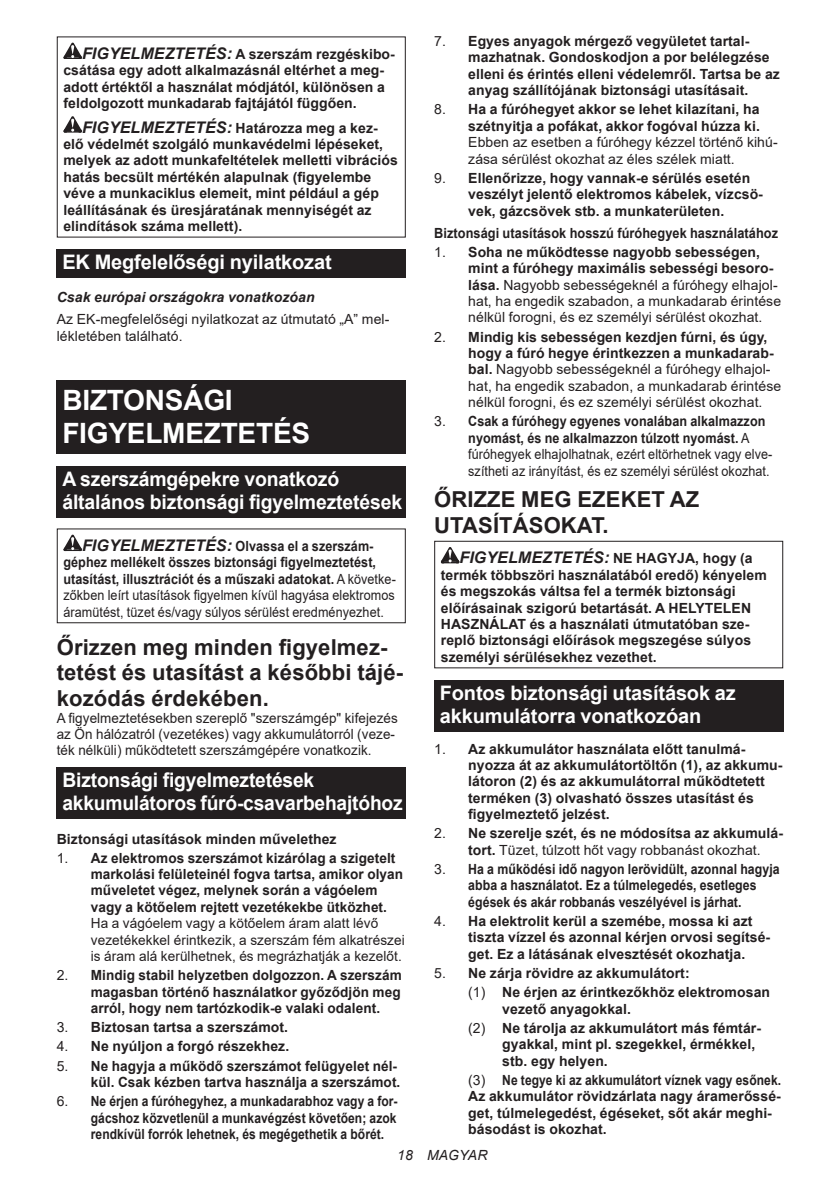
<style>
.page{position:relative;width:840px;height:1191px;background:#fff}
.page>*{position:absolute;margin:0;border:0;box-sizing:border-box;transform-origin:0 0}
.t1{font:700 28px/32.8px "Arial";letter-spacing:-.01em;color:#fff}
.t2{font:700 22px/25.8px "Arial";letter-spacing:.005em;color:#231f20}
.t3{font:700 20px/23.4px "Arial";letter-spacing:-.01em;color:#fff}
.t4{font:700 20px/23.4px "Arial";letter-spacing:-.01em;color:#fff;scale:.96 1}
.t5{font:italic 700 16px "Arial";letter-spacing:.005em;color:#231f20}
.t6{font:700 14px/16.4px "Arial";letter-spacing:.005em;color:#231f20}
.t7{font:14px/16.4px "Arial";letter-spacing:.005em;color:#231f20}
.t8{font:700 14px/16.4px "Arial";letter-spacing:.005em;color:#231f20;text-align:justify;scale:.86 1}
.t9{font:14px/16.4px "Arial";letter-spacing:.005em;color:#231f20;scale:.9 1}
.t10{font:14px/16.4px "Arial";letter-spacing:.005em;color:#231f20;scale:.96 1}
.t11{font:700 14px/16.4px "Arial";letter-spacing:.005em;color:#231f20;scale:.88 1}
.t12{font:700 14px "Arial";letter-spacing:.005em;color:#231f20;scale:.91 1}
.t13{font:italic 700 14px "Arial";letter-spacing:.005em;color:#231f20}
.t14{font:italic 14px "Arial";letter-spacing:.005em;color:#231f20}
.s1{font-style:italic;font-size:16px}
.s2{font-weight:700;font-style:italic;font-size:16px}
.s3{font-weight:700}
.s4{font-weight:400}
.s5{font-style:normal;font-size:14px}
</style>
<div class="page">
<svg style="left:63px;top:43px;width:19px;height:16px"></svg>
<svg style="left:63px;top:116px;width:19px;height:17px"></svg>
<div style="left:57px;top:249px;width:348px;height:28px;background:#231f20"></div>
<div style="left:57px;top:380px;width:348px;height:74px;background:#231f20"></div>
<div style="left:57px;top:465px;width:348px;height:52px;background:#231f20"></div>
<svg style="left:63px;top:534px;width:19px;height:17px"></svg>
<div style="left:57px;top:528px;width:348px;height:95px;border:1px solid #231f20"></div>
<div style="left:57px;top:766px;width:348px;height:52px;background:#231f20"></div>
<svg style="left:440px;top:547px;width:19px;height:16px"></svg>
<div style="left:434px;top:541px;width:348px;height:127px;border:1px solid #231f20"></div>
<div style="left:434px;top:679px;width:348px;height:52px;background:#231f20"></div>
<p class="t6" style="left:63px;top:46px;width:333px;text-indent:19px"><span class="s1">FIGYELMEZTETÉS:</span> A szerszám rezgéskibo&shy;csátása egy adott alkalmazásnál eltérhet a meg&shy;adott értéktől a használat módjától, különösen a feldolgozott munkadarab fajtájától függően.</p>
<p class="t6" style="left:63px;top:120px;width:336px;text-indent:19px"><span class="s1">FIGYELMEZTETÉS:</span> Határozza meg a kez&shy;elő védelmét szolgáló munkavédelmi lépéseket, melyek az adott munkafeltételek melletti vibrációs hatás becsült mértékén alapulnak (figyelembe véve a munkaciklus elemeit, mint például a gép leállításának és üresjáratának mennyiségét az elindítások száma mellett).</p>
<h3 class="t3" style="left:62px;top:250px;width:270px">EK Megfelelőségi nyilatkozat</h3>
<p class="t13" style="left:57px;top:288px;width:259px">Csak európai országokra vonatkozóan</p>
<p class="t7" style="left:57px;top:311px;width:334px">Az EK-megfelelőségi nyilatkozat az útmutató „A” mel&shy;lékletében található.</p>
<h1 class="t1" style="left:62px;top:384px;width:249px">BIZTONSÁGI<br>FIGYELMEZTETÉS</h1>
<h3 class="t3" style="left:62px;top:467px;width:341px">A szerszámgépekre vonatkozó általános biztonsági figyelmeztetések</h3>
<p class="t9" style="left:63px;top:538px;width:370px;text-indent:19px"><span class="s2">FIGYELMEZTETÉS:</span> <span class="s3">Olvassa el a szerszám&shy;géphez mellékelt összes biztonsági figyelmeztetést, utasítást, illusztrációt és a műszaki adatokat.</span> A követke&shy;zőkben leírt utasítások figyelmen kívül hagyása elektromos áramütést, tüzet és/vagy súlyos sérülést eredményezhet.</p>
<h2 class="t2" style="left:57px;top:634px;width:347px">Őrizzen meg minden figyelmez&shy;tetést és utasítást a későbbi tájé&shy;kozódás érdekében.</h2>
<p class="t10" style="left:57px;top:709px;width:356px">A figyelmeztetésekben szereplő "szerszámgép" kifejezés az Ön hálózatról (vezetékes) vagy akkumulátorról (veze&shy;ték nélküli) működtetett szerszámgépére vonatkozik.</p>
<h3 class="t4" style="left:62px;top:768px;width:356px">Biztonsági figyelmeztetések akkumulátoros fúró-csavarbehajtóhoz</h3>
<p class="t6" style="left:57px;top:830px;width:281px">Biztonsági utasítások minden művelethez</p>
<p class="t6" style="left:91px;top:849px;width:314px;text-indent:-34px"><span class="s4">1.</span> Az elektromos szerszámot kizárólag a szigetelt markolási felületeinél fogva tartsa, amikor olyan műveletet végez, melynek során a vágóelem vagy a kötőelem rejtett vezetékekbe ütközhet.</p>
<p class="t7" style="left:91px;top:915px;width:315px">Ha a vágóelem vagy a kötőelem áram alatt lévő vezetékekkel érintkezik, a szerszám fém alkatrészei is áram alá kerülhetnek, és megrázhatják a kezelőt.</p>
<p class="t6" style="left:91px;top:967px;width:312px;text-align:justify;text-indent:-34px"><span class="s4">2.</span> Mindig stabil helyzetben dolgozzon. A szerszám magasban történő használatkor győződjön meg arról, hogy nem tartózkodik-e valaki odalent.</p>
<p class="t6" style="left:57px;top:1019px;width:233px"><span class="s4">3.</span> Biztosan tartsa a szerszámot.</p>
<p class="t6" style="left:57px;top:1038px;width:234px"><span class="s4">4.</span> Ne nyúljon a forgó részekhez.</p>
<p class="t6" style="left:57px;top:1057px;width:345px;text-align:right"><span class="s4">5.</span> Ne hagyja a működő szerszámot felügyelet nél&shy;kül. Csak kézben tartva használja a szerszámot.</p>
<p class="t8" style="left:91px;top:1093px;width:358px;text-indent:-34px"><span class="s4">6.</span> Ne érjen a fúróhegyhez, a munkadarabhoz vagy a for&shy;gácshoz közvetlenül a munkavégzést követően; azok rendkívül forrók lehetnek, és megégethetik a bőrét.</p>
<p class="t6" style="left:468px;top:33px;width:313px;text-indent:-34px"><span class="s4">7.</span> Egyes anyagok mérgező vegyületet tartal&shy;mazhatnak. Gondoskodjon a por belélegzése elleni és érintés elleni védelemről. Tartsa be az anyag szállítójának biztonsági utasításait.</p>
<p class="t6" style="left:434px;top:101px;width:327px;text-align:right"><span class="s4">8.</span> Ha a fúróhegyet akkor se lehet kilazítani, ha szétnyitja a pofákat, akkor fogóval húzza ki.</p>
<p class="t7" style="left:468px;top:134px;width:311px">Ebben az esetben a fúróhegy kézzel történő kihú&shy;zása sérülést okozhat az éles szélek miatt.</p>
<p class="t6" style="left:468px;top:170px;width:296px;text-indent:-34px"><span class="s4">9.</span> Ellenőrizze, hogy vannak-e sérülés esetén veszélyt jelentő elektromos kábelek, vízcsö&shy;vek, gázcsövek stb. a munkaterületen.</p>
<p class="t12" style="left:434px;top:223px;width:379px">Biztonsági utasítások hosszú fúróhegyek használatához</p>
<p class="t7" style="left:468px;top:244px;width:314px;text-indent:-34px">1. <span class="s3">Soha ne működtesse nagyobb sebességen, mint a fúróhegy maximális sebességi besoro&shy;lása.</span> Nagyobb sebességeknél a fúróhegy elhajol&shy;hat, ha engedik szabadon, a munkadarab érintése nélkül forogni, és ez személyi sérülést okozhat.</p>
<p class="t7" style="left:468px;top:328px;width:314px;text-indent:-34px">2. <span class="s3">Mindig kis sebességen kezdjen fúrni, és úgy, hogy a fúró hegye érintkezzen a munkadarab&shy;bal.</span> Nagyobb sebességeknél a fúróhegy elhajol&shy;hat, ha engedik szabadon, a munkadarab érintése nélkül forogni, és ez személyi sérülést okozhat.</p>
<p class="t7" style="left:468px;top:413px;width:305px;text-indent:-34px">3. <span class="s3">Csak a fúróhegy egyenes vonalában alkalmazzon nyomást, és ne alkalmazzon túlzott nyomást.</span> A fúróhegyek elhajolhatnak, ezért eltörhetnek vagy elve&shy;szítheti az irányítást, és ez személyi sérülést okozhat.</p>
<h2 class="t2" style="left:434px;top:486px;width:266px">ŐRIZZE MEG EZEKET AZ<br>UTASÍTÁSOKAT.</h2>
<p class="t5" style="left:459px;top:547px;width:294px">FIGYELMEZTETÉS: <span class="s5">NE HAGYJA, hogy (a</span></p>
<p class="t6" style="left:440px;top:567px;width:327px">termék többszöri használatából eredő) kényelem és megszokás váltsa fel a termék biztonsági előírásainak szigorú betartását. A HELYTELEN HASZNÁLAT és a használati útmutatóban sze&shy;replő biztonsági előírások megszegése súlyos személyi sérülésekhez vezethet.</p>
<h3 class="t3" style="left:439px;top:681px;width:297px">Fontos biztonsági utasítások az akkumulátorra vonatkozóan</h3>
<p class="t6" style="left:468px;top:740px;width:315px;text-indent:-34px"><span class="s4">1.</span> Az akkumulátor használata előtt tanulmá&shy;nyozza át az akkumulátortöltőn (1), az akkumu&shy;látoron (2) és az akkumulátorral működtetett terméken (3) olvasható összes utasítást és figyelmeztető jelzést.</p>
<p class="t6" style="left:468px;top:825px;width:316px;text-indent:-34px"><span class="s4">2.</span> Ne szerelje szét, és ne módosítsa az akkumulá&shy;tort. <span class="s4">Tüzet, túlzott hőt vagy robbanást okozhat.</span></p>
<p class="t11" style="left:468px;top:861px;width:355px;text-indent:-34px"><span class="s4">3.</span> Ha a működési idő nagyon lerövidült, azonnal hagyja abba a használatot. Ez a túlmelegedés, esetleges égések és akár robbanás veszélyével is járhat.</p>
<p class="t6" style="left:468px;top:913px;width:303px;text-indent:-34px"><span class="s4">4.</span> Ha elektrolit kerül a szemébe, mossa ki azt tiszta vízzel és azonnal kérjen orvosi segítsé&shy;get. Ez a látásának elvesztését okozhatja.</p>
<p class="t6" style="left:468px;top:963px;width:303px;line-height:19.2px;text-indent:-34px"><span class="s4">5.</span> Ne zárja rövidre az akkumulátort:<br><span class="s4">(1)</span> Ne érjen az érintkezőkhöz elektromosan</p>
<p class="t6" style="left:468px;top:999px;width:294px;line-height:19.2px;text-indent:34px">vezető anyagokkal.<br><span class="s4">(2)</span> Ne tárolja az akkumulátort más fémtár-</p>
<p class="t6" style="left:502px;top:1036px;width:254px">gyakkal, mint pl. szegekkel, érmékkel, stb. egy helyen.</p>
<p class="t8" style="left:468px;top:1072px;width:365px;text-align:left"><span class="s4">(3)</span> Ne tegye ki az akkumulátort víznek vagy esőnek.<br>Az akkumulátor rövidzárlata nagy áramerőssé&shy;get, túlmelegedést, égéseket, sőt akár meghi&shy;básodást is okozhat.</p>
<p class="t14" style="left:397px;top:1146px;width:92px">18 MAGYAR</p>
</div>
